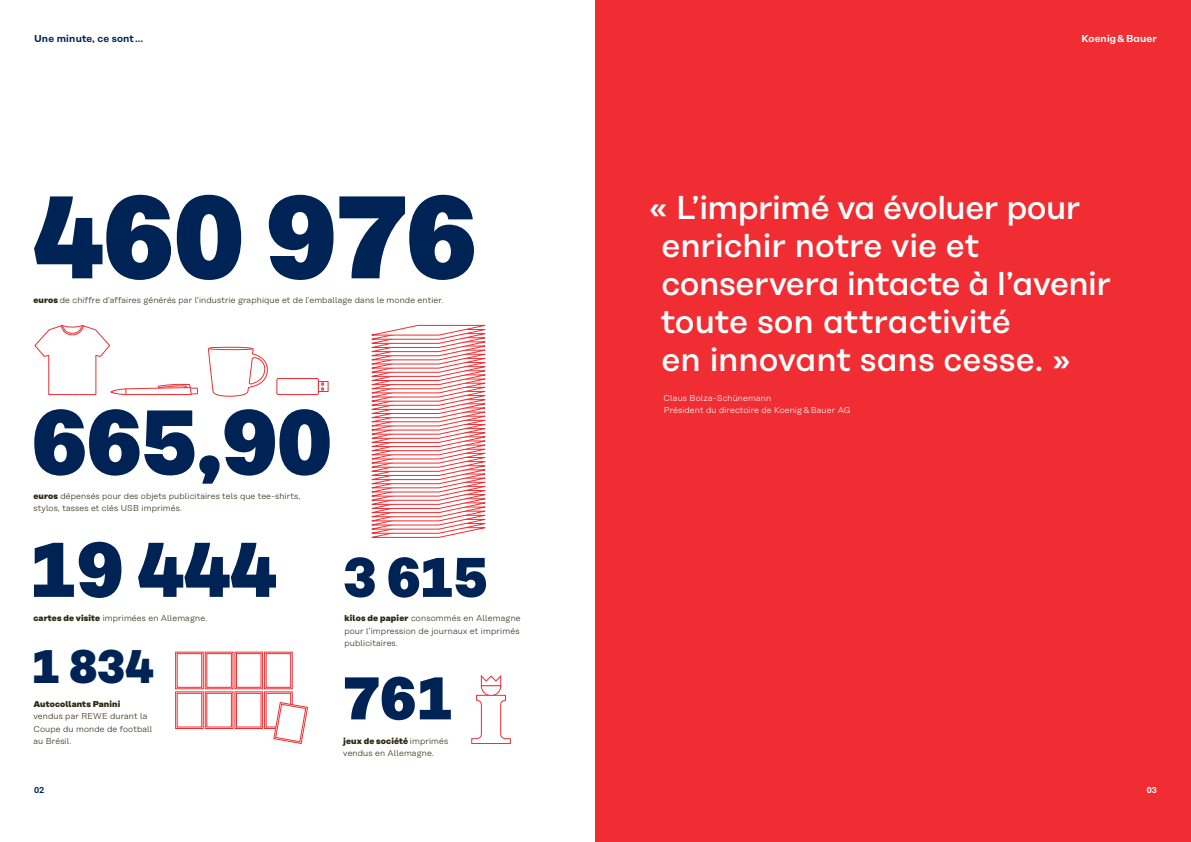
<style>
.page{position:relative;width:1191px;height:842px;background:#fff}
.page>*{position:absolute;margin:0;border:0;box-sizing:border-box;transform-origin:0 0}
.t1{font:800 117px "Koenig&Bauer Type Headline";color:#002355}
.t2{font:800 91.3px "Koenig&Bauer Type Headline";color:#002355}
.t3{font:800 77.2px "Koenig&Bauer Type Headline";color:#002355}
.t4{font:800 60px "Koenig&Bauer Type Text";color:#002355}
.t5{font:800 55.7px "Koenig&Bauer Type Headline";color:#002355}
.t6{font:800 47px "Koenig&Bauer Type Headline";color:#002355}
.t7{font:500 33px/37.9px "Koenig&Bauer Type Headline";letter-spacing:-.005em;color:#fff}
.t8{font:600 10px "Koenig&Bauer Type Headline";letter-spacing:.015em;color:#002355}
.t9{font:600 10px "Koenig&Bauer Type Headline";letter-spacing:.015em;color:#fff}
.t10{font:300 8.5px/12.2px "Koenig&Bauer Type Text";letter-spacing:.015em;color:#2f2912}
.t11{font:300 8.5px/12.2px "Koenig&Bauer Type Text";letter-spacing:.015em;color:#fff}
.t12{font:800 8.5px "Koenig&Bauer Type Text";letter-spacing:.015em;color:#2f2912}
.t13{font:600 8.5px "Koenig&Bauer Type Headline";color:#002355}
.t14{font:600 8.5px "Koenig&Bauer Type Headline";color:#fff}
.s1{font-weight:800}
</style>
<div class="page">
<div style="left:595px;top:0;width:596px;height:842px;background:#f02d32"></div>
<svg style="left:371px;top:324px;width:115px;height:214px"></svg>
<svg style="left:175px;top:652px;width:29px;height:37px"></svg>
<div style="left:177px;top:653px;width:25px;height:35px;background:#fff;border:1px solid #f02d32"></div>
<svg style="left:175px;top:691px;width:29px;height:38px"></svg>
<div style="left:177px;top:693px;width:25px;height:34px;background:#fff;border:1px solid #f02d32"></div>
<svg style="left:205px;top:652px;width:28px;height:37px"></svg>
<div style="left:206px;top:653px;width:26px;height:35px;background:#fff;border:1px solid #f02d32"></div>
<svg style="left:205px;top:691px;width:28px;height:38px"></svg>
<div style="left:206px;top:693px;width:26px;height:34px;background:#fff;border:1px solid #f02d32"></div>
<svg style="left:234px;top:652px;width:29px;height:37px"></svg>
<div style="left:236px;top:653px;width:25px;height:35px;background:#fff;border:1px solid #f02d32"></div>
<svg style="left:234px;top:691px;width:29px;height:38px"></svg>
<div style="left:236px;top:693px;width:25px;height:34px;background:#fff;border:1px solid #f02d32"></div>
<svg style="left:264px;top:652px;width:29px;height:37px"></svg>
<div style="left:266px;top:653px;width:25px;height:35px;background:#fff;border:1px solid #f02d32"></div>
<svg style="left:264px;top:691px;width:29px;height:38px"></svg>
<div style="left:266px;top:693px;width:25px;height:34px;background:#fff;border:1px solid #f02d32"></div>
<svg style="left:273px;top:702px;width:35px;height:42px"></svg>
<svg style="left:208px;top:346px;width:60px;height:51px"></svg>
<svg style="left:34px;top:325px;width:164px;height:70px"></svg>
<div style="left:276px;top:378px;width:43px;height:17px;border:1px solid #f02d32;border-radius:2px"></div>
<div style="left:318px;top:381px;width:10px;height:11px;border:1px solid #f02d32"></div>
<svg style="left:321px;top:382px;width:3px;height:8px"></svg>
<svg style="left:471px;top:675px;width:40px;height:69px"></svg>
<p class="t8" style="left:34px;top:33px;width:111px">Une minute, ce sont …</p>
<h1 class="t1" style="left:33px;top:165px;width:445px">460 976</h1>
<p class="t10" style="left:33px;top:294px;width:411px"><span class="s1">euros</span> de chiffre d’affaires générés par l’industrie graphique et de l’emballage dans le monde entier.</p>
<h2 class="t2" style="left:32px;top:386px;width:301px">665,90</h2>
<p class="t10" style="left:33px;top:490px;width:269px"><span class="s1">euros</span> dépensés pour des objets publicitaires tels que tee-shirts, stylos, tasses et clés USB imprimés.</p>
<h3 class="t3" style="left:31px;top:522px;width:248px">19 444</h3>
<p class="t10" style="left:33px;top:612px;width:175px"><span class="s1">cartes de visite</span> imprimées en Allemagne.</p>
<h3 class="t6" style="left:32px;top:637px;width:123px">1 834</h3>
<p class="t12" style="left:33px;top:699px;width:88px">Autocollants Panini</p>
<p class="t10" style="left:33px;top:710px;width:120px">vendus par REWE durant la<br>Coupe du monde de football au Brésil.</p>
<p class="t13" style="left:34px;top:785px;width:12px">02</p>
<h3 class="t5" style="left:343px;top:543px;width:145px">3 615</h3>
<p class="t10" style="left:344px;top:612px;width:178px"><span class="s1">kilos de papier</span> consommés en Allemagne pour l’impression de journaux et imprimés publicitaires.</p>
<h3 class="t4" style="left:343px;top:661px;width:111px">761</h3>
<p class="t10" style="left:343px;top:735px;width:107px"><span class="s1">jeux de société</span> imprimés vendus en Allemagne.</p>
<p class="t9" style="left:1081px;top:33px;width:77px">Koenig &amp; Bauer</p>
<h3 class="t7" style="left:661px;top:189px;width:451px;text-indent:-12px">« L’imprimé va évoluer pour enrichir notre vie et conservera intacte à l’avenir toute son attractivité<br>en innovant sans cesse. »</h3>
<p class="t11" style="left:663px;top:392px;width:188px">Claus Bolza-Schünemann<br>Président du directoire de Koenig &amp; Bauer AG</p>
<p class="t14" style="left:1146px;top:785px;width:12px">03</p>
</div>
